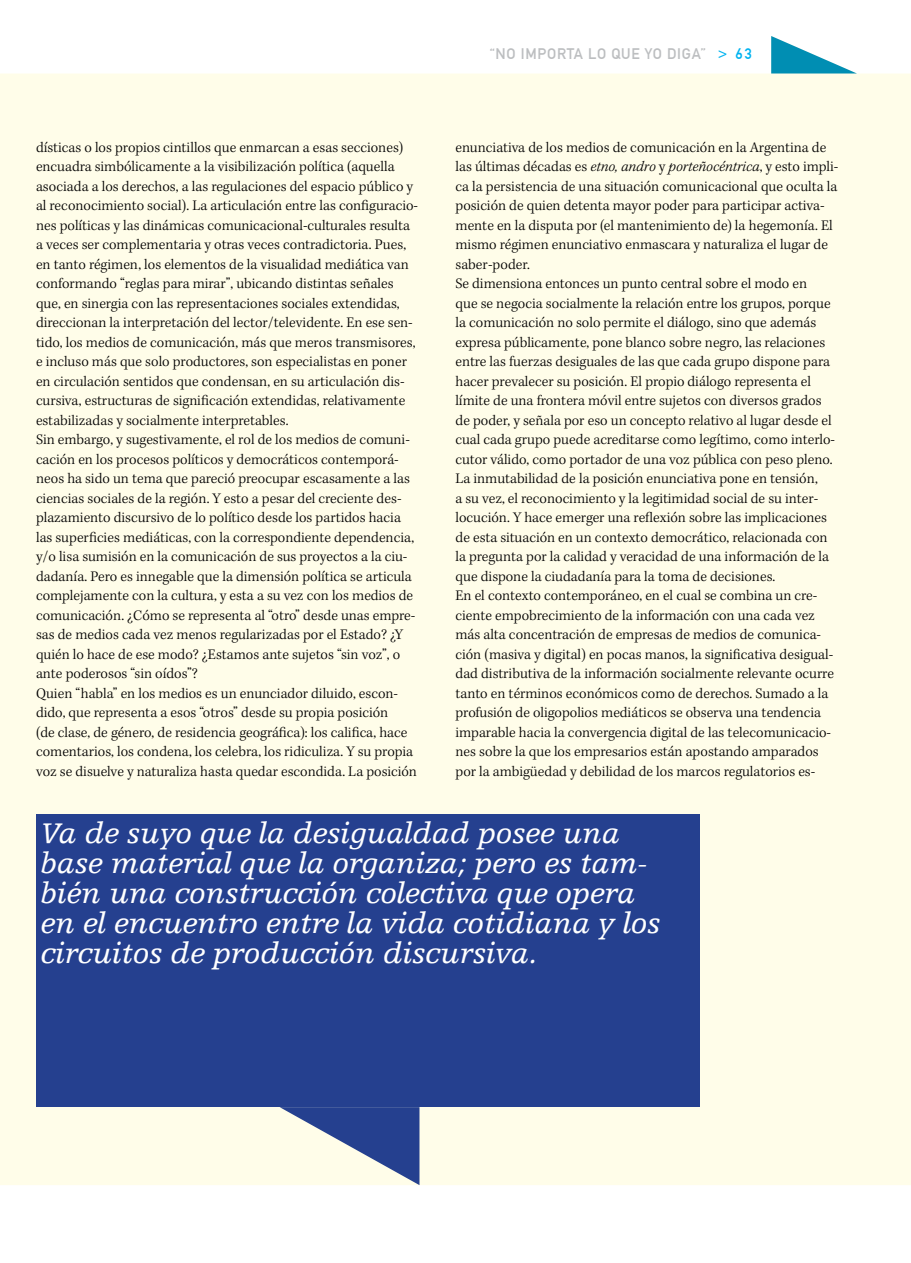
<style>
.page{position:relative;width:911px;height:1263px;background:#fff}
.page>*{position:absolute;margin:0;border:0;box-sizing:border-box;transform-origin:0 0}
.t1{font:italic 30px/30px "Egyptienne F";letter-spacing:-.01em;color:#fff}
.t2{font:300 15px/19.5px "Kepler Std";color:#000}
.t3{font:15px "DIN1451 Mittelschrift";letter-spacing:.05em;color:#bcbec0}
.s1{color:#00b3f0}
.s2{font-style:italic}
</style>
<div class="page">
<div style="left:0;top:73px;width:911px;height:1112px;background:#fffde9"></div>
<svg style="left:771px;top:36px;width:86px;height:38px"></svg>
<div style="left:36px;top:814px;width:663px;height:293px;background:#25408f"></div>
<svg style="left:280px;top:1107px;width:139px;height:78px"></svg>
<p class="t2" style="left:36px;top:138px;width:384px">dísticas o los propios cintillos que enmarcan a esas secciones) encuadra simbólicamente a la visibilización política (aquella asociada a los derechos, a las regulaciones del espacio público y al reconocimiento social). La articulación entre las configuracio&shy;nes políticas y las dinámicas comunicacional-culturales resulta a veces ser complementaria y otras veces contradictoria. Pues, en tanto régimen, los elementos de la visualidad mediática van conformando “reglas para mirar”, ubicando distintas señales que, en sinergia con las representaciones sociales extendidas, direccionan la interpretación del lector/televidente. En ese sen&shy;tido, los medios de comunicación, más que meros transmisores, e incluso más que solo productores, son especialistas en poner en circulación sentidos que condensan, en su articulación dis&shy;cursiva, estructuras de significación extendidas, relativamente estabilizadas y socialmente interpretables.<br>Sin embargo, y sugestivamente, el rol de los medios de comuni&shy;cación en los procesos políticos y democráticos contemporá&shy;neos ha sido un tema que pareció preocupar escasamente a las ciencias sociales de la región. Y esto a pesar del creciente des&shy;plazamiento discursivo de lo político desde los partidos hacia las superficies mediáticas, con la correspondiente dependencia, y/o lisa sumisión en la comunicación de sus proyectos a la ciu&shy;dadanía. Pero es innegable que la dimensión política se articula complejamente con la cultura, y esta a su vez con los medios de comunicación. ¿Cómo se representa al “otro” desde unas empre&shy;sas de medios cada vez menos regularizadas por el Estado? ¿Y quién lo hace de ese modo? ¿Estamos ante sujetos “sin voz”, o ante poderosos “sin oídos”?<br>Quien “habla” en los medios es un enunciador diluido, escon&shy;dido, que representa a esos “otros” desde su propia posición<br>(de clase, de género, de residencia geográfica): los califica, hace comentarios, los condena, los celebra, los ridiculiza. Y su propia voz se disuelve y naturaliza hasta quedar escondida. La posición</p>
<p class="t3" style="left:490px;top:45px;width:264px">“NO IMPORTA LO QUE YO DIGA” <span class="s1">&gt; 63</span></p>
<p class="t2" style="left:455px;top:138px;width:384px">enunciativa de los medios de comunicación en la Argentina de las últimas décadas es <span class="s2">etno, andro</span> y <span class="s2">porteñocéntrica</span>, y esto impli&shy;ca la persistencia de una situación comunicacional que oculta la posición de quien detenta mayor poder para participar activa&shy;mente en la disputa por (el mantenimiento de) la hegemonía. El mismo régimen enunciativo enmascara y naturaliza el lugar de saber-poder.<br>Se dimensiona entonces un punto central sobre el modo en<br>que se negocia socialmente la relación entre los grupos, porque la comunicación no solo permite el diálogo, sino que además expresa públicamente, pone blanco sobre negro, las relaciones entre las fuerzas desiguales de las que cada grupo dispone para hacer prevalecer su posición. El propio diálogo representa el límite de una frontera móvil entre sujetos con diversos grados de poder, y señala por eso un concepto relativo al lugar desde el cual cada grupo puede acreditarse como legítimo, como interlo&shy;cutor válido, como portador de una voz pública con peso pleno.<br>La inmutabilidad de la posición enunciativa pone en tensión,<br>a su vez, el reconocimiento y la legitimidad social de su inter&shy;locución. Y hace emerger una reflexión sobre las implicaciones de esta situación en un contexto democrático, relacionada con la pregunta por la calidad y veracidad de una información de la que dispone la ciudadanía para la toma de decisiones.<br>En el contexto contemporáneo, en el cual se combina un cre&shy;ciente empobrecimiento de la información con una cada vez más alta concentración de empresas de medios de comunica&shy;ción (masiva y digital) en pocas manos, la significativa desigual&shy;dad distributiva de la información socialmente relevante ocurre tanto en términos económicos como de derechos. Sumado a la profusión de oligopolios mediáticos se observa una tendencia imparable hacia la convergencia digital de las telecomunicacio&shy;nes sobre la que los empresarios están apostando amparados por la ambigüedad y debilidad de los marcos regulatorios es-</p>
<h1 class="t1" style="left:40px;top:819px;width:621px">Va de suyo que la desigualdad posee una base material que la organiza; pero es tam&shy;bién una construcción colectiva que opera en el encuentro entre la vida cotidiana y los circuitos de producción discursiva.</h1>
</div>
